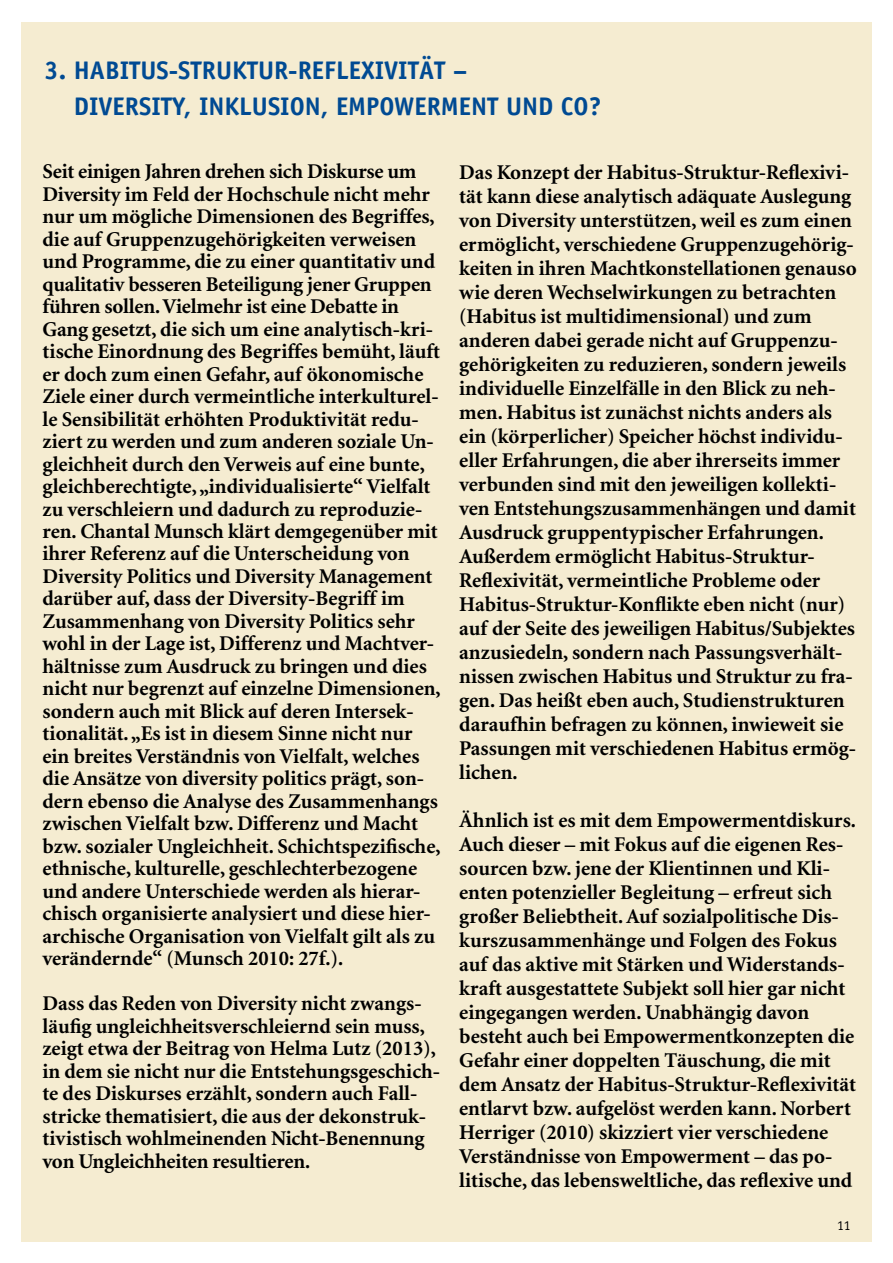
<style>
.page{position:relative;width:893px;height:1263px;background:#fff}
.page>*{position:absolute;margin:0;border:0;box-sizing:border-box;transform-origin:0 0}
.t1{font:700 25.5px "Officina Sans";color:#004a93}
.t2{font:700 21px/22.5px "Minion";color:#000}
.t3{font:13.5px "Officina Sans";color:#000}
</style>
<div class="page">
<div style="left:21px;top:22px;width:850px;height:1220px;background:#f5ecd1"></div>
<p class="t1" style="left:45px;top:54px;width:342px">3. HABITUS-STRUKTUR-REFLEXIVIT</p>
<p class="t1" style="left:419px;top:54px;width:50px">ÄT –</p>
<p class="t1" style="left:74px;top:90px;width:28px">DIVERSIT</p>
<p class="t1" style="left:172px;top:90px;width:238px">Y, INKLUSION, EMPOWERMENT</p>
<p class="t1" style="left:506px;top:90px;width:97px">UND CO?</p>
<p class="t2" style="left:43px;top:161px;width:400px">Seit einigen Jahren drehen sich Diskurse um Diversity im Feld der Hochschule nicht mehr nur um mögliche Dimensionen des Begriffes, die auf Gruppenzugehörigkeiten verweisen und Programme, die zu einer quantitativ und qualitativ besseren Beteiligung jener Gruppen führen sollen. Vielmehr ist eine Debatte in Gang gesetzt, die sich um eine analytisch-kri&shy;tische Einordnung des Begriffes bemüht, läuft er doch zum einen Gefahr, auf ökonomische Ziele einer durch vermeintliche interkulturel&shy;le Sensibilität erhöhten Produktivität redu&shy;ziert zu werden und zum anderen soziale Un&shy;gleichheit durch den Verweis auf eine bunte, gleichberechtigte, „individualisierte“ Vielfalt zu verschleiern und dadurch zu reproduzie&shy;ren. Chantal Munsch klärt demgegenüber mit ihrer Referenz auf die Unterscheidung von Diversity Politics und Diversity Management darüber auf, dass der Diversity-Begriff im Zusammenhang von Diversity Politics sehr wohl in der Lage ist, Differenz und Machtver&shy;hältnisse zum Ausdruck zu bringen und dies nicht nur begrenzt auf einzelne Dimensionen, sondern auch mit Blick auf deren Intersek&shy;tionalität. „Es ist in diesem Sinne nicht nur ein breites Verständnis von Vielfalt, welches die Ansätze von diversity politics prägt, son&shy;dern ebenso die Analyse des Zusammenhangs zwischen Vielfalt bzw. Differenz und Macht bzw. sozialer Ungleichheit. Schichtspezifische, ethnische, kulturelle, geschlechterbezogene und andere Unterschiede werden als hierar&shy;chisch organisierte analysiert und diese hier&shy;archische Organisation von Vielfalt gilt als zu verändernde“ (Munsch 2010: 27f.).</p>
<p class="t2" style="left:43px;top:993px;width:399px">Dass das Reden von Diversity nicht zwangs&shy;läufig ungleichheitsverschleiernd sein muss, zeigt etwa der Beitrag von Helma Lutz (2013), in dem sie nicht nur die Entstehungsgeschich&shy;te des Diskurses erzählt, sondern auch Fall&shy;stricke thematisiert, die aus der dekonstruk&shy;tivistisch wohlmeinenden Nicht-Benennung von Ungleichheiten resultieren.</p>
<p class="t2" style="left:459px;top:161px;width:399px;line-height:24px">Das Konzept der Habitus-Struktur-Reflexivi&shy;tät kann diese analytisch adäquate Auslegung von Diversity unterstützen, weil es zum einen ermöglicht, verschiedene Gruppenzugehörig&shy;keiten in ihren Machtkonstellationen genauso wie deren Wechselwirkungen zu betrachten (Habitus ist multidimensional) und zum anderen dabei gerade nicht auf Gruppenzu&shy;gehörigkeiten zu reduzieren, sondern jeweils individuelle Einzelfälle in den Blick zu neh&shy;men. Habitus ist zunächst nichts anders als ein (körperlicher) Speicher höchst individu&shy;eller Erfahrungen, die aber ihrerseits immer verbunden sind mit den jeweiligen kollekti&shy;ven Entstehungszusammenhängen und damit Ausdruck gruppentypischer Erfahrungen.<br>Außerdem ermöglicht Habitus-Struktur-Reflexivität, vermeintliche Probleme oder Habitus-Struktur-Konflikte eben nicht (nur) auf der Seite des jeweiligen Habitus/Subjektes anzusiedeln, sondern nach Passungsverhält&shy;nissen zwischen Habitus und Struktur zu fra&shy;gen. Das heißt eben auch, Studienstrukturen daraufhin befragen zu können, inwieweit sie Passungen mit verschiedenen Habitus ermög&shy;lichen.</p>
<p class="t2" style="left:459px;top:809px;width:398px;line-height:24px">Ähnlich ist es mit dem Empowermentdiskurs.<br>Auch dieser – mit Fokus auf die eigenen Res&shy;sourcen bzw. jene der Klientinnen und Kli&shy;enten potenzieller Begleitung – erfreut sich großer Beliebtheit. Auf sozialpolitische Dis&shy;kurszusammenhänge und Folgen des Fokus auf das aktive mit Stärken und Widerstands&shy;kraft ausgestattete Subjekt soll hier gar nicht eingegangen werden. Unabhängig davon besteht auch bei Empowermentkonzepten die Gefahr einer doppelten Täuschung, die mit dem Ansatz der Habitus-Struktur-Reflexivität entlarvt bzw. aufgelöst werden kann. Norbert Herriger (2010) skizziert vier verschiedene Verständnisse von Empowerment – das po&shy;litische, das lebensweltliche, das reflexive und</p>
<p class="t3" style="left:837px;top:1218px;width:15px">11</p>
</div>
